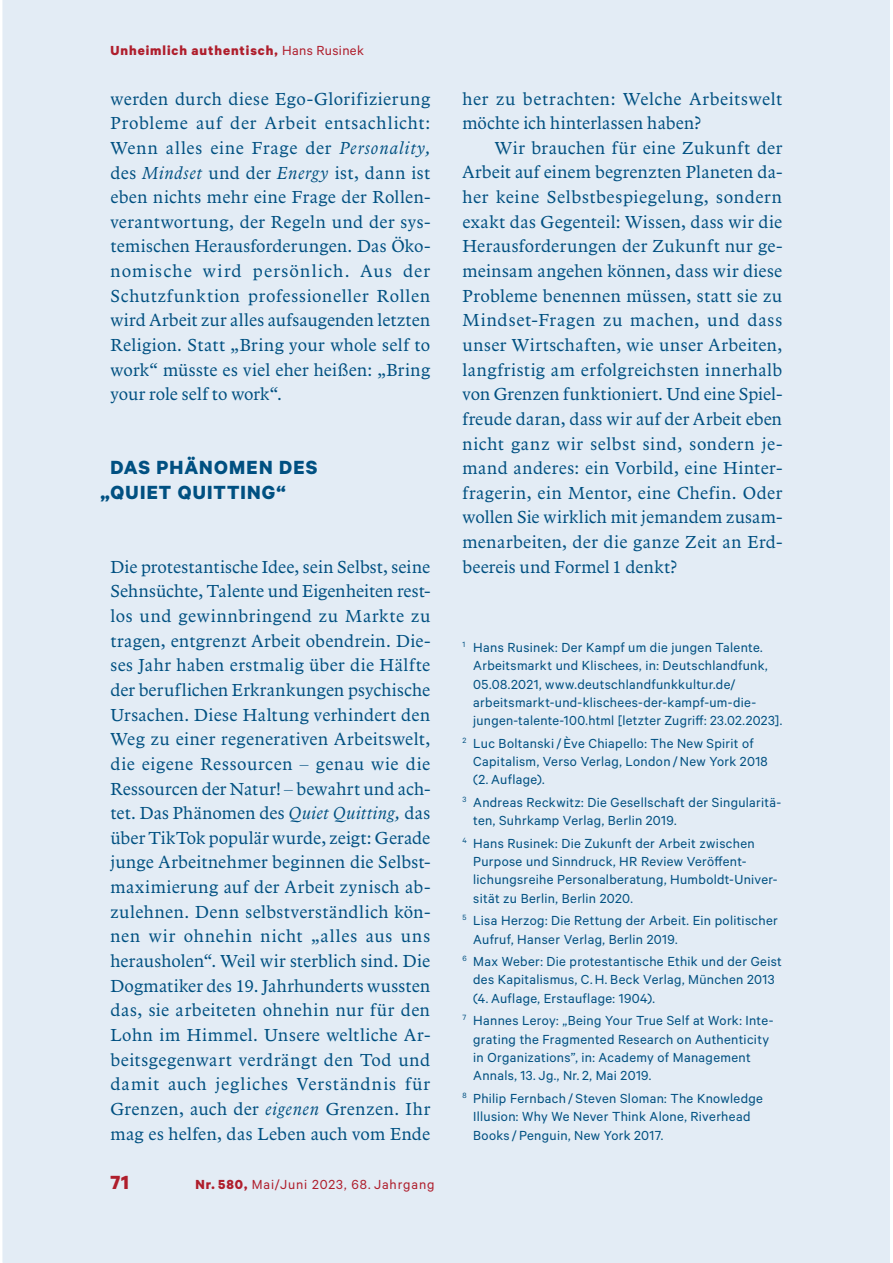
<style>
.page{position:relative;width:893px;height:1263px;background:#fff}
.page>*{position:absolute;margin:0;border:0;box-sizing:border-box;transform-origin:0 0}
.t1{font:700 21.45px/24.6px "Calibre";letter-spacing:.055em;color:#005081}
.t2{font:700 21.45px "Calibre";color:#af1e2c}
.t3{font:18px/24.6px "Arbesco DT";letter-spacing:.02em;color:#005081;text-align:justify}
.t4{font:14.85px/18.5px "Calibre";letter-spacing:.02em;color:#005081}
.t5{font:700 14.85px "Calibre";letter-spacing:.065em;color:#af1e2c}
.t6{font:14.85px "Calibre";letter-spacing:.06em;color:#af1e2c}
.s1{font-weight:400}
.s2{font-style:italic}
.s3{font-weight:700}
</style>
<div class="page">
<div style="left:3px;top:0;width:887px;height:1263px;background:#e3ecf5"></div>
<p class="t5" style="left:110px;top:42px;width:255px">Unheimlich authentisch, <span class="s1">Hans Rusinek</span></p>
<p class="t3" style="left:110px;top:88px;width:321px">werden durch diese Ego-Glorifizierung Probleme auf der Arbeit entsachlicht:<br>Wenn alles eine Frage der <span class="s2">Personality, </span>des <span class="s2">Mindset</span> und der <span class="s2">Energy</span> ist, dann ist eben nichts mehr eine Frage der Rollen&shy;verantwortung, der Regeln und der sys&shy;temischen Herausforderungen. Das Öko&shy;nomische wird persönlich. Aus der Schutzfunktion professioneller Rollen wird Arbeit zur alles aufsaugenden letzten Religion. Statt „Bring your whole self to work“ müsste es viel eher heißen: „Bring your role self to work“.</p>
<p class="t1" style="left:100px;top:455px;width:219px;text-indent:10px">DAS PHÄNOMEN DES „QUIET QUITTING“</p>
<p class="t3" style="left:110px;top:556px;width:321px">Die protestantische Idee, sein Selbst, seine Sehnsüchte, Talente und Eigenheiten rest&shy;los und gewinnbringend zu Markte zu tragen, entgrenzt Arbeit obendrein. Die&shy;ses Jahr haben erstmalig über die Hälfte der beruflichen Erkrankungen psychische Ursachen. Diese Haltung verhindert den Weg zu einer regenerativen Arbeitswelt, die eigene Ressourcen – genau wie die Ressourcen der Natur! – bewahrt und ach&shy;tet. Das Phänomen des <span class="s2">Quiet Quitting,</span> das über TikTok populär wurde, zeigt: Gerade junge Arbeitnehmer beginnen die Selbst&shy;maximierung auf der Arbeit zynisch ab&shy;zulehnen. Denn selbstverständlich kön&shy;nen wir ohnehin nicht „alles aus uns herausholen“. Weil wir sterblich sind. Die Dogmatiker des 19. Jahrhunderts wussten das, sie arbeiteten ohnehin nur für den Lohn im Himmel. Unsere weltliche Ar&shy;beitsgegenwart verdrängt den Tod und damit auch jegliches Verständnis für Grenzen, auch der <span class="s2">eigenen</span> Grenzen. Ihr mag es helfen, das Leben auch vom Ende</p>
<p class="t2" style="left:110px;top:1169px;width:20px">71</p>
<p class="t6" style="left:195px;top:1179px;width:241px"><span class="s3">Nr. 580,</span> Mai/Juni 2023, 68. Jahrgang</p>
<p class="t3" style="left:462px;top:87px;width:321px">her zu betrachten: Welche Arbeitswelt möchte ich hinterlassen haben?</p>
<p class="t3" style="left:462px;top:137px;width:321px;text-indent:32px">Wir brauchen für eine Zukunft der Arbeit auf einem begrenzten Planeten da&shy;her keine Selbstbespiegelung, sondern exakt das Gegenteil: Wissen, dass wir die Herausforderungen der Zukunft nur ge&shy;meinsam angehen können, dass wir diese Probleme benennen müssen, statt sie zu Mindset-Fragen zu machen, und dass unser Wirtschaften, wie unser Arbeiten, langfristig am erfolgreichsten innerhalb von Grenzen funktioniert. Und eine Spiel&shy;freude daran, dass wir auf der Arbeit eben nicht ganz wir selbst sind, sondern je&shy;mand anderes: ein Vorbild, eine Hinter&shy;fragerin, ein Mentor, eine Chefin. Oder wollen Sie wirklich mit jemandem zusam&shy;menarbeiten, der die ganze Zeit an Erd&shy;beereis und Formel 1 denkt?</p>
<p class="t4" style="left:473px;top:639px;width:310px;text-indent:-11px"><sup>1</sup> Hans Rusinek: Der Kampf um die jungen Talente.<br>Arbeitsmarkt und Klischees, in: Deutschlandfunk, 05.08.2021, www.deutschlandfunkkultur.de/ arbeitsmarkt-und-klischees-der-kampf-um-die&shy;jungen-talente-100.html [letzter Zugriff: 23.02.2023].</p>
<p class="t4" style="left:473px;top:735px;width:296px;text-indent:-11px"><sup>2</sup> Luc Boltanski / Ève Chiapello: The New Spirit of<br>Capitalism, Verso Verlag, London / New York 2018 (2. Auflage).</p>
<p class="t4" style="left:473px;top:794px;width:310px;text-indent:-11px"><sup>3</sup> Andreas Reckwitz: Die Gesellschaft der Singularitä&shy;ten, Suhrkamp Verlag, Berlin 2019.</p>
<p class="t4" style="left:473px;top:835px;width:306px;text-indent:-11px"><sup>4</sup> Hans Rusinek: Die Zukunft der Arbeit zwischen Purpose und Sinndruck, HR Review Veröffent&shy;lichungsreihe Personalberatung, Humboldt-Univer&shy;sität zu Berlin, Berlin 2020.</p>
<p class="t4" style="left:473px;top:912px;width:306px;text-indent:-11px"><sup>5</sup> Lisa Herzog: Die Rettung der Arbeit. Ein politischer<br>Aufruf, Hanser Verlag, Berlin 2019.</p>
<p class="t4" style="left:473px;top:953px;width:310px;text-indent:-11px"><sup>6</sup> Max Weber: Die protestantische Ethik und der Geist des Kapitalismus, C. H. Beck Verlag, München 2013 (4. Auflage, Erstauflage: 1904).</p>
<p class="t4" style="left:473px;top:1012px;width:302px;text-indent:-11px"><sup>7</sup> Hannes Leroy: „Being Your True Self at Work: Inte&shy;grating the Fragmented Research on Authenticity in Organizations”, in: Academy of Management Annals, 13. Jg., Nr. 2, Mai 2019.</p>
<p class="t4" style="left:473px;top:1090px;width:291px;text-indent:-11px"><sup>8</sup> Philip Fernbach / Steven Sloman: The Knowledge<br>Illusion: Why We Never Think Alone, Riverhead<br>Books / Penguin, New York 2017.</p>
</div>
